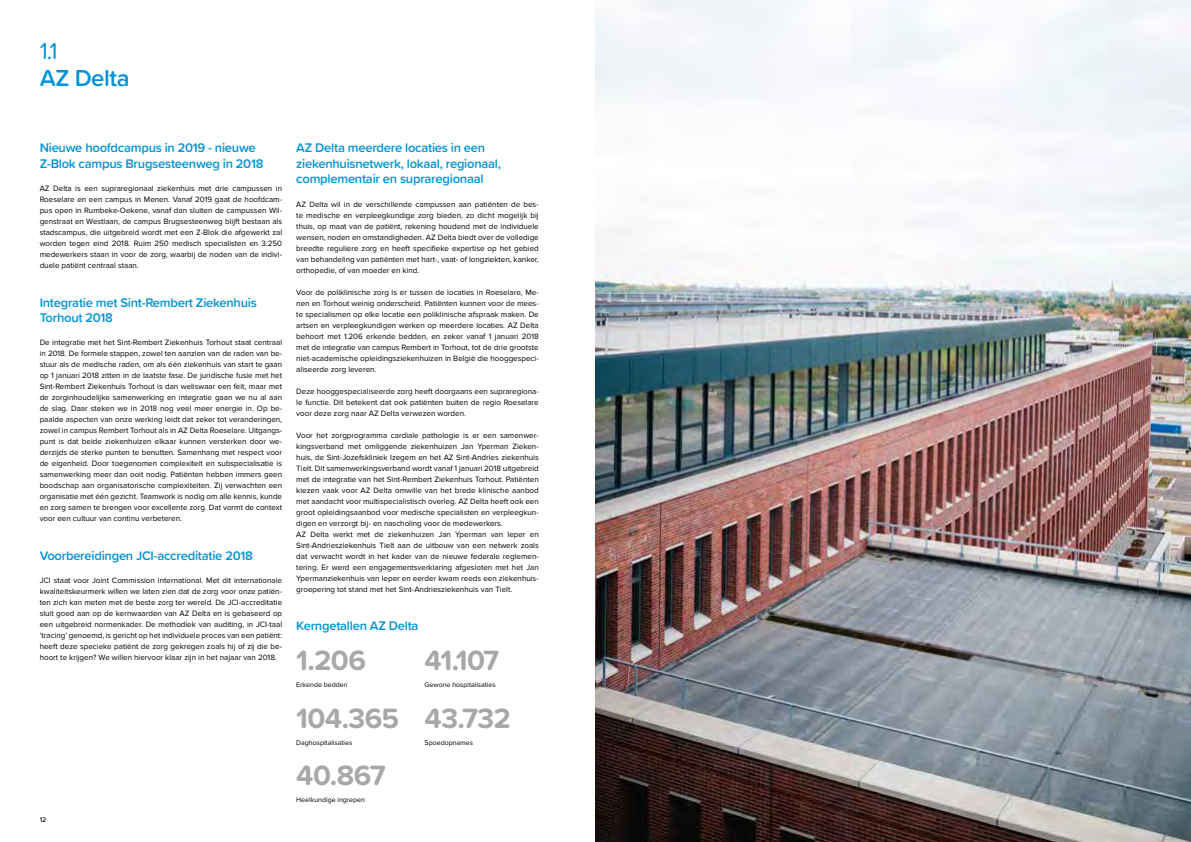
<style>
.page{position:relative;width:1191px;height:842px;background:#fff}
.page>*{position:absolute;margin:0;border:0;box-sizing:border-box;transform-origin:0 0}
.t1{font:700 29px "Proxima Soft";letter-spacing:-.02em;color:#a8a8a7}
.t2{font:600 24px "Proxima Soft";letter-spacing:-.02em;color:#0093d6}
.t3{font:24px "Proxima Soft";color:#0093d6}
.t4{font:600 13px/15.6px "Proxima Soft";letter-spacing:-.02em;color:#0093d6}
.t5{font:8px/11px "Proxima Nova";color:#000;text-align:justify}
.t6{font:7px "Proxima Nova";color:#000}
.t7{font:500 7px "Proxima Soft";color:#000}
</style>
<div class="page">
<img style="left:595px;top:0;width:596px;height:842px">
<h2 class="t3" style="left:40px;top:33px;width:19px">1.1</h2>
<h2 class="t2" style="left:40px;top:60px;width:91px">AZ Delta</h2>
<h3 class="t4" style="left:40px;top:139px;width:225px">Nieuwe hoofdcampus in 2019 - nieuwe<br>Z-Blok campus Brugsesteenweg in 2018</h3>
<p class="t5" style="left:40px;top:183px;width:244px">AZ Delta is een supraregionaal ziekenhuis met drie campussen in Roeselare en een campus in Menen. Vanaf 2019 gaat de hoofdcam&shy;pus open in Rumbeke-Oekene, vanaf dan sluiten de campussen Wil&shy;genstraat en Westlaan, de campus Brugsesteenweg blijft bestaan als stadscampus, die uitgebreid wordt met een Z-Blok die afgewerkt zal worden tegen eind 2018. Ruim 250 medisch specialisten en 3.250 medewerkers staan in voor de zorg, waarbij de noden van de indivi&shy;duele patiënt centraal staan.</p>
<h3 class="t4" style="left:40px;top:294px;width:219px">Integratie met Sint-Rembert Ziekenhuis<br>Torhout 2018</h3>
<p class="t5" style="left:40px;top:337px;width:244px">De integratie met het Sint-Rembert Ziekenhuis Torhout staat centraal in 2018. De formele stappen, zowel ten aanzien van de raden van be&shy;stuur als de medische raden, om als één ziekenhuis van start te gaan op 1 januari 2018 zitten in de laatste fase. De juridische fusie met het Sint-Rembert Ziekenhuis Torhout is dan weliswaar een feit, maar met de zorginhoudelijke samenwerking en integratie gaan we nu al aan de slag. Daar steken we in 2018 nog veel meer energie in. Op be&shy;paalde aspecten van onze werking leidt dat zeker tot veranderingen, zowel in campus Rembert Torhout als in AZ Delta Roeselare. Uitgangs&shy;punt is dat beide ziekenhuizen elkaar kunnen versterken door we&shy;derzijds de sterke punten te benutten. Samenhang met respect voor de eigenheid. Door toegenomen complexiteit en subspecialisatie is samenwerking meer dan ooit nodig. Patiënten hebben immers geen boodschap aan organisatorische complexiteiten. Zij verwachten een organisatie met één gezicht. Teamwork is nodig om alle kennis, kunde en zorg samen te brengen voor excellente zorg. Dat vormt de context voor een cultuur van continu verbeteren.</p>
<h3 class="t4" style="left:40px;top:547px;width:215px">Voorbereidingen JCI-accreditatie 2018</h3>
<p class="t5" style="left:40px;top:575px;width:244px">JCI staat voor Joint Commission International. Met dit internationale kwaliteitskeurmerk willen we laten zien dat de zorg voor onze patiën&shy;ten zich kan meten met de beste zorg ter wereld. De JCI-accreditatie sluit goed aan op de kernwaarden van AZ Delta en is gebaseerd op een uitgebreid normenkader. De methodiek van auditing, in JCI-taal ‘tracing’ genoemd, is gericht op het individuele proces van een patiënt: heeft deze specieke patiënt de zorg gekregen zoals hij of zij die be&shy;hoort te krijgen? We willen hiervoor klaar zijn in het najaar van 2018.</p>
<p class="t7" style="left:40px;top:814px;width:8px">12</p>
<h3 class="t4" style="left:296px;top:139px;width:206px">AZ Delta meerdere locaties in een ziekenhuisnetwerk, lokaal, regionaal, complementair en supraregionaal</h3>
<p class="t5" style="left:296px;top:198px;width:244px">AZ Delta wil in de verschillende campussen aan patiënten de bes&shy;te medische en verpleegkundige zorg bieden, zo dicht mogelijk bij thuis, op maat van de patiënt, rekening houdend met de individuele wensen, noden en omstandigheden. AZ Delta biedt over de volledige breedte reguliere zorg en heeft specifieke expertise op het gebied van behandeling van patiënten met hart-, vaat- of longziekten, kanker, orthopedie, of van moeder en kind.</p>
<p class="t5" style="left:296px;top:286px;width:244px">Voor de poliklinische zorg is er tussen de locaties in Roeselare, Me&shy;nen en Torhout weinig onderscheid. Patiënten kunnen voor de mees&shy;te specialismen op elke locatie een poliklinische afspraak maken. De artsen en verpleegkundigen werken op meerdere locaties. AZ Delta behoort met 1.206 erkende bedden, en zeker vanaf 1 januari 2018 met de integratie van campus Rembert in Torhout, tot de drie grootste niet-academische opleidingsziekenhuizen in België die hooggespeci&shy;aliseerde zorg leveren.</p>
<p class="t5" style="left:296px;top:385px;width:244px">Deze hooggespecialiseerde zorg heeft doorgaans een supraregiona&shy;le functie. Dit betekent dat ook patiënten buiten de regio Roeselare voor deze zorg naar AZ Delta verwezen worden.</p>
<p class="t5" style="left:296px;top:429px;width:244px;text-align:left">Voor het zorgprogramma cardiale pathologie is er een samenwer&shy;kingsverband met omliggende ziekenhuizen Jan Yperman Zieken&shy;huis, de Sint-Jozefskliniek Izegem en het AZ Sint-Andries ziekenhuis Tielt. Dit samenwerkingsverband wordt vanaf 1 januari 2018 uitgebreid met de integratie van het Sint-Rembert Ziekenhuis Torhout. Patiënten kiezen vaak voor AZ Delta omwille van het brede klinische aanbod met aandacht voor multispecialistisch overleg. AZ Delta heeft ook een groot opleidingsaanbod voor medische specialisten en verpleegkun&shy;digen en verzorgt bij- en nascholing voor de medewerkers.<br>AZ Delta werkt met de ziekenhuizen Jan Yperman van Ieper en Sint-Andriesziekenhuis Tielt aan de uitbouw van een netwerk zoals dat verwacht wordt in het kader van de nieuwe federale reglemen&shy;tering. Er werd een engagementsverklaring afgesloten met het Jan Ypermanziekenhuis van Ieper en eerder kwam reeds een ziekenhuis&shy;groepering tot stand met het Sint-Andriesziekenhuis van Tielt.</p>
<h3 class="t4" style="left:296px;top:617px;width:124px">Kerngetallen AZ Delta</h3>
<h1 class="t1" style="left:296px;top:638px;width:71px">1.206</h1>
<p class="t6" style="left:296px;top:681px;width:53px">Erkende bedden</p>
<h1 class="t1" style="left:424px;top:638px;width:76px">41.107</h1>
<p class="t6" style="left:424px;top:681px;width:73px">Gewone hospitalisaties</p>
<h1 class="t1" style="left:296px;top:696px;width:216px">104.365 43.732</h1>
<p class="t6" style="left:296px;top:738px;width:57px">Daghospitalisaties</p>
<p class="t6" style="left:424px;top:738px;width:50px">Spoedopnames</p>
<h1 class="t1" style="left:296px;top:754px;width:91px">40.867</h1>
<p class="t6" style="left:296px;top:796px;width:70px">Heelkundige ingrepen</p>
</div>
